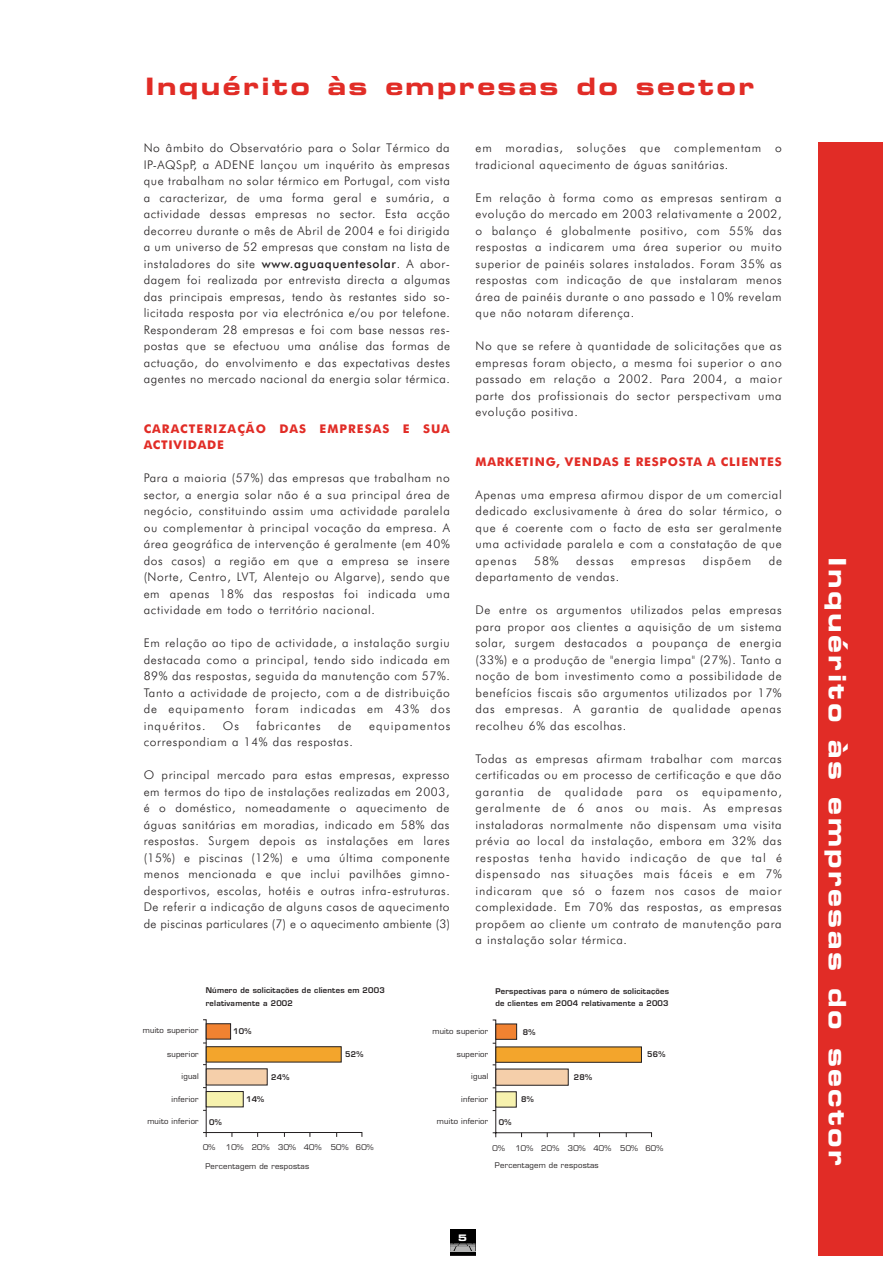
<style>
.page{position:relative;width:893px;height:1263px;background:#fff}
.page>*{position:absolute;margin:0;border:0;box-sizing:border-box;transform-origin:0 0}
.t1{font:24px "Eurostile Bold Extended Two";letter-spacing:.1em;color:#fff}
.t2{font:24px "Eurostile Bold Extended Two";letter-spacing:.1em;color:#e12c26}
.t3{font:300 12px/16.5px "Futura BT";letter-spacing:.055em;color:#231f20;text-align:justify}
.t4{font:700 12px/16.5px "Futura BT";letter-spacing:.085em;color:#e12c26}
.t5{font:300 12px "Futura BT";letter-spacing:.08em;color:#231f20}
.t6{font:700 12px "Futura BT";letter-spacing:.06em;color:#e12c26}
.t7{font:9px "Eurostile Bold Extended Two";color:#fff}
.t8{font:7.65px "Eurostile";letter-spacing:.03em;color:#231f20}
.t9{font:600 7.65px/12.8px "Eurostile";letter-spacing:.03em;color:#231f20}
.s1{font-weight:500}
</style>
<div class="page">
<div style="left:450px;top:1229px;width:25px;height:27px;background:#000"></div>
<svg style="left:450px;top:1244px;width:25px;height:8px"></svg>
<div style="left:818px;top:142px;width:64px;height:1114px;background:#e12c26"></div>
<svg style="left:203px;top:1019px;width:159px;height:118px"></svg>
<svg style="left:492px;top:1019px;width:160px;height:119px"></svg>
<h1 class="t2" style="left:145px;top:78px;width:610px">Inquérito às empresas do sector</h1>
<p class="t3" style="left:144px;top:141px;width:308px">No âmbito do Observatório para o Solar Térmico da IP-AQSpP, a ADENE lançou um inquérito às empresas que trabalham no solar térmico em Portugal, com vista a caracterizar, de uma forma geral e sumária, a actividade dessas empresas no sector. Esta acção decorreu durante o mês de Abril de 2004 e foi dirigida a um universo de 52 empresas que constam na lista de instaladores do site <span class="s1">www.aguaquentesolar</span>. A abor&shy;dagem foi realizada por entrevista directa a algumas das principais empresas, tendo às restantes sido so&shy;licitada resposta por via electrónica e/ou por telefone.<br>Responderam 28 empresas e foi com base nessas res&shy;postas que se efectuou uma análise das formas de actuação, do envolvimento e das expectativas destes agentes no mercado nacional da energia solar térmica.</p>
<p class="t4" style="left:144px;top:421px;width:308px">CARACTERIZAÇÃO DAS EMPRESAS E SUA<br>ACTIVIDADE</p>
<p class="t3" style="left:144px;top:471px;width:308px">Para a maioria (57%) das empresas que trabalham no sector, a energia solar não é a sua principal área de negócio, constituindo assim uma actividade paralela ou complementar à principal vocação da empresa. A área geográfica de intervenção é geralmente (em 40% dos casos) a região em que a empresa se insere (Norte, Centro, LVT, Alentejo ou Algarve), sendo que em apenas 18% das respostas foi indicada uma actividade em todo o território nacional.</p>
<p class="t3" style="left:144px;top:636px;width:308px">Em relação ao tipo de actividade, a instalação surgiu destacada como a principal, tendo sido indicada em 89% das respostas, seguida da manutenção com 57%.<br>Tanto a actividade de projecto, com a de distribuição de equipamento foram indicadas em 43% dos inquéritos.</p>
<p class="t3" style="left:223px;top:718px;width:18px">Os</p>
<p class="t5" style="left:256px;top:721px;width:66px">fabricantes</p>
<p class="t3" style="left:338px;top:718px;width:15px">de</p>
<p class="t5" style="left:369px;top:721px;width:83px">equipamentos</p>
<p class="t3" style="left:144px;top:735px;width:211px">correspondiam a 14% das respostas.</p>
<p class="t3" style="left:144px;top:768px;width:308px">O principal mercado para estas empresas, expresso em termos do tipo de instalações realizadas em 2003, é o doméstico, nomeadamente o aquecimento de águas sanitárias em moradias, indicado em 58% das respostas. Surgem depois as instalações em lares (15%) e piscinas (12%) e uma última componente menos mencionada e que inclui pavilhões gimno&shy;desportivos, escolas, hotéis e outras infra-estruturas.<br>De referir a indicação de alguns casos de aquecimento de piscinas particulares (7) e o aquecimento ambiente (3)</p>
<p class="t3" style="left:475px;top:141px;width:308px">em moradias, soluções que complementam o tradicional aquecimento de águas sanitárias.</p>
<p class="t3" style="left:475px;top:190px;width:308px">Em relação à forma como as empresas sentiram a evolução do mercado em 2003 relativamente a 2002, o balanço é globalmente positivo, com 55% das respostas a indicarem uma área superior ou muito superior de painéis solares instalados. Foram 35% as respostas com indicação de que instalaram menos área de painéis durante o ano passado e 10% revelam que não notaram diferença.</p>
<p class="t3" style="left:475px;top:339px;width:308px">No que se refere à quantidade de solicitações que as empresas foram objecto, a mesma foi superior o ano passado em relação a 2002. Para 2004, a maior parte dos profissionais do sector perspectivam uma evolução positiva.</p>
<p class="t6" style="left:475px;top:457px;width:308px">MARKETING, VENDAS E RESPOSTA A CLIENTES</p>
<p class="t3" style="left:475px;top:487px;width:308px">Apenas uma empresa afirmou dispor de um comercial dedicado exclusivamente à área do solar térmico, o que é coerente com o facto de esta ser geralmente uma actividade paralela e com a constatação de que apenas</p>
<p class="t3" style="left:534px;top:553px;width:26px">58%</p>
<p class="t3" style="left:576px;top:553px;width:39px">dessas</p>
<p class="t5" style="left:631px;top:556px;width:56px">empresas</p>
<p class="t5" style="left:702px;top:556px;width:50px">dispõem</p>
<p class="t3" style="left:768px;top:553px;width:15px">de</p>
<p class="t3" style="left:475px;top:570px;width:145px">departamento de vendas.</p>
<p class="t3" style="left:475px;top:603px;width:308px">De entre os argumentos utilizados pelas empresas para propor aos clientes a aquisição de um sistema solar, surgem destacados a poupança de energia (33%) e a produção de "energia limpa" (27%). Tanto a noção de bom investimento como a possibilidade de benefícios fiscais são argumentos utilizados por 17% das empresas. A garantia de qualidade apenas recolheu 6% das escolhas.</p>
<p class="t3" style="left:475px;top:751px;width:308px">Todas as empresas afirmam trabalhar com marcas certificadas ou em processo de certificação e que dão garantia de qualidade para os equipamento, geralmente de 6 anos ou mais. As empresas instaladoras normalmente não dispensam uma visita prévia ao local da instalação, embora em 32% das respostas tenha havido indicação de que tal é dispensado nas situações mais fáceis e em 7% indicaram que só o fazem nos casos de maior complexidade. Em 70% das respostas, as empresas propõem ao cliente um contrato de manutenção para a instalação solar térmica.</p>
<p class="t9" style="left:206px;top:985px;width:181px">Número de solicitações de clientes em 2003 relativamente a 2002</p>
<p class="t9" style="left:233px;top:1026px;width:20px">10%</p>
<p class="t9" style="left:345px;top:1049px;width:20px">52%</p>
<p class="t9" style="left:271px;top:1072px;width:20px">24%</p>
<p class="t9" style="left:246px;top:1093px;width:20px">14%</p>
<p class="t9" style="left:209px;top:1117px;width:14px">0%</p>
<p class="t8" style="left:203px;top:1145px;width:14px">0%</p>
<p class="t8" style="left:226px;top:1145px;width:149px">10% 20% 30% 40% 50% 60%</p>
<p class="t8" style="left:205px;top:1163px;width:105px">Percentagem de respostas</p>
<p class="t8" style="left:143px;top:1028px;width:57px">muito superior</p>
<p class="t8" style="left:167px;top:1051px;width:33px">superior</p>
<p class="t8" style="left:181px;top:1073px;width:19px">igual</p>
<p class="t8" style="left:171px;top:1096px;width:29px">inferior</p>
<p class="t8" style="left:147px;top:1119px;width:53px">muito inferior</p>
<p class="t9" style="left:495px;top:985px;width:175px">Perspectivas para o número de solicitações de clientes em 2004 relativamente a 2003</p>
<p class="t9" style="left:522px;top:1026px;width:14px">8%</p>
<p class="t9" style="left:647px;top:1049px;width:20px">56%</p>
<p class="t9" style="left:573px;top:1072px;width:20px">28%</p>
<p class="t9" style="left:521px;top:1093px;width:14px">8%</p>
<p class="t9" style="left:499px;top:1117px;width:14px">0%</p>
<p class="t8" style="left:492px;top:1145px;width:14px">0%</p>
<p class="t8" style="left:515px;top:1145px;width:149px">10% 20% 30% 40% 50% 60%</p>
<p class="t8" style="left:495px;top:1162px;width:105px">Percentagem de respostas</p>
<p class="t8" style="left:432px;top:1028px;width:57px">muito superior</p>
<p class="t8" style="left:456px;top:1051px;width:33px">superior</p>
<p class="t8" style="left:471px;top:1073px;width:19px">igual</p>
<p class="t8" style="left:461px;top:1096px;width:29px">inferior</p>
<p class="t8" style="left:437px;top:1119px;width:53px">muito inferior</p>
<p class="t7" style="left:458px;top:1234px;width:10px">5</p>
<h1 class="t1" style="left:846px;top:557px;width:610px;rotate:90deg">Inquérito às empresas do sector</h1>
</div>
